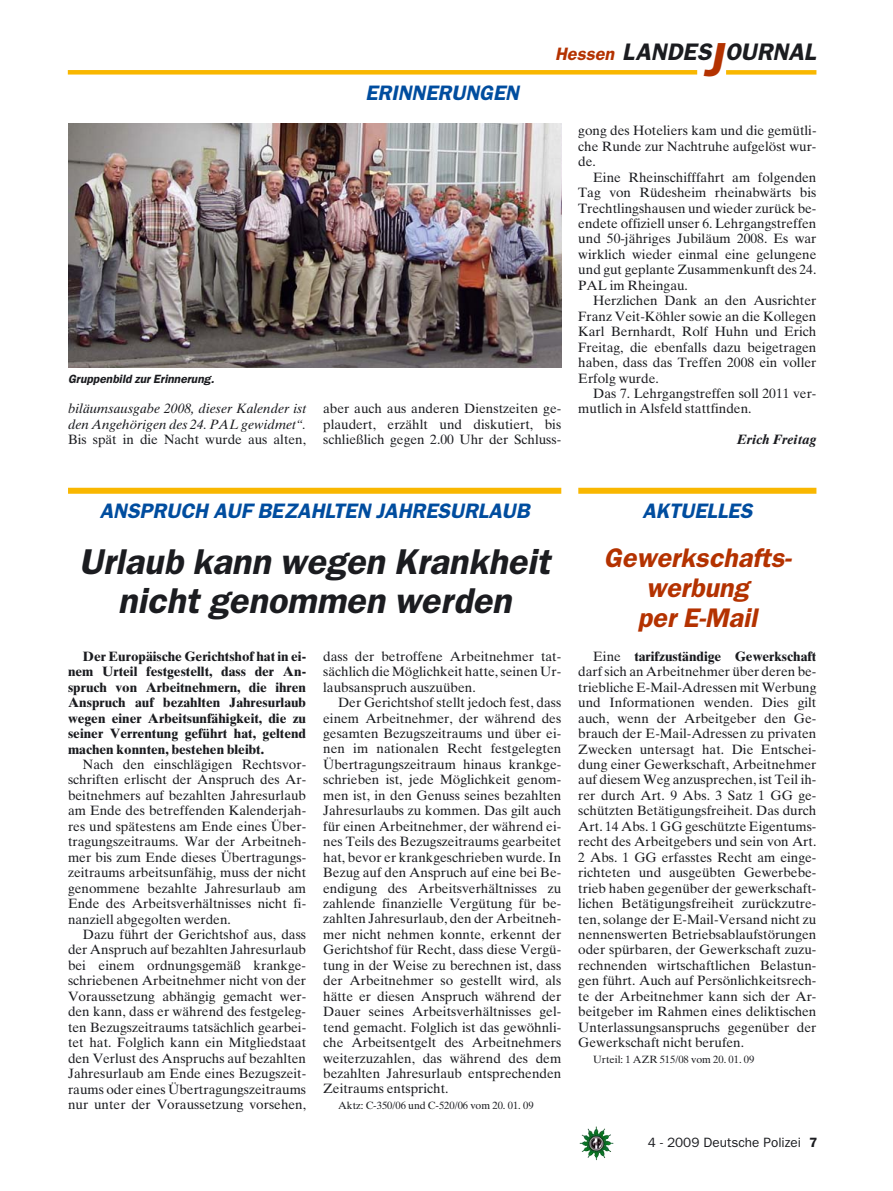
<style>
.page{position:relative;width:893px;height:1191px;background:#fff}
.page>*{position:absolute;margin:0;border:0;box-sizing:border-box;transform-origin:0 0}
.t1{font:italic 600 36px/39px "Franklin Gothic";color:#1b1c20;text-align:center}
.t2{font:italic 600 27px/30px "Franklin Gothic";color:#b43200;text-align:center}
.t3{font:italic 600 24px "Franklin Gothic";color:#1b1c20}
.t4{font:italic 600 21px "Franklin Gothic";color:#004d9f}
.t5{font:italic 600 18px "Franklin Gothic";color:#b43200}
.t6{font:13.5px/15.5px "Times Ten";color:#1b1c20;text-align:justify}
.t7{font:700 13.5px/15.5px "Times Ten";color:#1b1c20;text-align:justify}
.t8{font:italic 13.5px/15.5px "Times Ten";color:#1b1c20}
.t9{font:13.5px "Franklin Gothic";color:#1b1c20}
.t10{font:italic 700 13.5px "Times Ten";color:#1b1c20}
.t11{font:italic 600 12px "Franklin Gothic";color:#1b1c20}
.t12{font:10.5px "Times Ten";color:#1b1c20}
.s1{font-size:48px;color:#b43200}
.s2{font-weight:700}
.s3{font-weight:600}
</style>
<div class="page">
<img style="left:582px;top:1128px;width:31px;height:32px">
<div style="left:68px;top:70px;width:629px;height:5px;background:#f9b700"></div>
<div style="left:726px;top:70px;width:90px;height:5px;background:#f9b700"></div>
<img style="left:68px;top:123px;width:493px;height:244px">
<div style="left:68px;top:488px;width:493px;height:6px;background:#f9b700"></div>
<div style="left:578px;top:488px;width:238px;height:6px;background:#f9b700"></div>
<p class="t11" style="left:68px;top:374px;width:150px">Gruppenbild zur Erinnerung.</p>
<p class="t8" style="left:68px;top:402px;width:240px">biläumsausgabe 2008, dieser Kalender ist den Angehörigen des 24. PAL gewidmet“.</p>
<p class="t6" style="left:68px;top:433px;width:240px">Bis spät in die Nacht wurde aus alten,</p>
<h3 class="t4" style="left:365px;top:86px;width:159px">ERINNERUNGEN</h3>
<h3 class="t3" style="left:622px;top:44px;width:110px">LANDES<span class="s1">J</span></h3>
<h3 class="t5" style="left:555px;top:48px;width:64px">Hessen</h3>
<h3 class="t3" style="left:725px;top:44px;width:92px">OURNAL</h3>
<p class="t6" style="left:323px;top:402px;width:240px">aber auch aus anderen Dienstzeiten ge&shy;plaudert, erzählt und diskutiert, bis schließlich gegen 2.00 Uhr der Schluss-</p>
<p class="t6" style="left:578px;top:124px;width:240px">gong des Hoteliers kam und die gemütli&shy;che Runde zur Nachtruhe aufgelöst wur&shy;de.</p>
<p class="t6" style="left:578px;top:171px;width:240px;text-indent:15px">Eine Rheinschifffahrt am folgenden Tag von Rüdesheim rheinabwärts bis Trechtlingshausen und wieder zurück be&shy;endete offiziell unser 6. Lehrgangstreffen und 50-jähriges Jubiläum 2008. Es war wirklich wieder einmal eine gelungene und gut geplante Zusammenkunft des 24.<br>PAL im Rheingau.</p>
<p class="t6" style="left:578px;top:294px;width:240px;text-indent:15px">Herzlichen Dank an den Ausrichter Franz Veit-Köhler sowie an die Kollegen Karl Bernhardt, Rolf Huhn und Erich Freitag, die ebenfalls dazu beigetragen haben, dass das Treffen 2008 ein voller Erfolg wurde.</p>
<p class="t6" style="left:578px;top:387px;width:240px;text-indent:15px">Das 7. Lehrgangstreffen soll 2011 ver&shy;mutlich in Alsfeld stattfinden.</p>
<p class="t10" style="left:737px;top:435px;width:81px">Erich Freitag</p>
<h3 class="t4" style="left:100px;top:503px;width:435px">ANSPRUCH AUF BEZAHLTEN JAHRESURLAUB</h3>
<h1 class="t1" style="left:79px;top:545px;width:478px">Urlaub kann wegen Krankheit nicht genommen werden</h1>
<p class="t7" style="left:68px;top:650px;width:240px;text-indent:15px">Der Europäische Gerichtshof hat in ei&shy;nem Urteil festgestellt, dass der An&shy;spruch von Arbeitnehmern, die ihren Anspruch auf bezahlten Jahresurlaub wegen einer Arbeitsunfähigkeit, die zu seiner Verrentung geführt hat, geltend machen konnten, bestehen bleibt.</p>
<p class="t6" style="left:68px;top:758px;width:240px;text-indent:15px">Nach den einschlägigen Rechtsvor&shy;schriften erlischt der Anspruch des Ar&shy;beitnehmers auf bezahlten Jahresurlaub am Ende des betreffenden Kalenderjah&shy;res und spätestens am Ende eines Über&shy;tragungszeitraums. War der Arbeitneh&shy;mer bis zum Ende dieses Übertragungs&shy;zeitraums arbeitsunfähig, muss der nicht genommene bezahlte Jahresurlaub am Ende des Arbeitsverhältnisses nicht fi&shy;nanziell abgegolten werden.</p>
<p class="t6" style="left:68px;top:928px;width:240px;text-indent:15px">Dazu führt der Gerichtshof aus, dass der Anspruch auf bezahlten Jahresurlaub bei einem ordnungsgemäß krankge&shy;schriebenen Arbeitnehmer nicht von der Voraussetzung abhängig gemacht wer&shy;den kann, dass er während des festgeleg&shy;ten Bezugszeitraums tatsächlich gearbei&shy;tet hat. Folglich kann ein Mitgliedstaat den Verlust des Anspruchs auf bezahlten Jahresurlaub am Ende eines Bezugszeit&shy;raums oder eines Übertragungszeitraums nur unter der Voraussetzung vorsehen,</p>
<p class="t6" style="left:323px;top:650px;width:240px">dass der betroffene Arbeitnehmer tat&shy;sächlich die Möglichkeit hatte, seinen Ur&shy;laubsanspruch auszuüben.</p>
<p class="t6" style="left:323px;top:696px;width:240px;text-indent:15px">Der Gerichtshof stellt jedoch fest, dass einem Arbeitnehmer, der während des gesamten Bezugszeitraums und über ei&shy;nen im nationalen Recht festgelegten Übertragungszeitraum hinaus krankge&shy;schrieben ist, jede Möglichkeit genom&shy;men ist, in den Genuss seines bezahlten Jahresurlaubs zu kommen. Das gilt auch für einen Arbeitnehmer, der während ei&shy;nes Teils des Bezugszeitraums gearbeitet hat, bevor er krankgeschrieben wurde. In Bezug auf den Anspruch auf eine bei Be&shy;endigung des Arbeitsverhältnisses zu zahlende finanzielle Vergütung für be&shy;zahlten Jahresurlaub, den der Arbeitneh&shy;mer nicht nehmen konnte, erkennt der Gerichtshof für Recht, dass diese Vergü&shy;tung in der Weise zu berechnen ist, dass der Arbeitnehmer so gestellt wird, als hätte er diesen Anspruch während der Dauer seines Arbeitsverhältnisses gel&shy;tend gemacht. Folglich ist das gewöhnli&shy;che Arbeitsentgelt des Arbeitnehmers weiterzuzahlen, das während des dem bezahlten Jahresurlaub entsprechenden Zeitraums entspricht.</p>
<p class="t12" style="left:338px;top:1101px;width:197px">Aktz: C-350/06 und C-520/06 vom 20. 01. 09</p>
<h3 class="t4" style="left:642px;top:503px;width:115px">AKTUELLES</h3>
<h2 class="t2" style="left:604px;top:545px;width:193px">Gewerkschafts - werbung<br>per E-Mail</h2>
<p class="t6" style="left:578px;top:650px;width:240px;text-indent:15px">Eine <span class="s2">tarifzuständige Gewerkschaft </span>darf sich an Arbeitnehmer über deren be&shy;triebliche E-Mail-Adressen mit Werbung und Informationen wenden. Dies gilt auch, wenn der Arbeitgeber den Ge&shy;brauch der E-Mail-Adressen zu privaten Zwecken untersagt hat. Die Entschei&shy;dung einer Gewerkschaft, Arbeitnehmer auf diesem Weg anzusprechen, ist Teil ih&shy;rer durch Art. 9 Abs. 3 Satz 1 GG ge&shy;schützten Betätigungsfreiheit. Das durch Art. 14 Abs. 1 GG geschützte Eigentums&shy;recht des Arbeitgebers und sein von Art.<br>2 Abs. 1 GG erfasstes Recht am einge&shy;richteten und ausgeübten Gewerbebe&shy;trieb haben gegenüber der gewerkschaft&shy;lichen Betätigungsfreiheit zurückzutre&shy;ten, solange der E-Mail-Versand nicht zu nennenswerten Betriebsablaufstörungen oder spürbaren, der Gewerkschaft zuzu&shy;rechnenden wirtschaftlichen Belastun&shy;gen führt. Auch auf Persönlichkeitsrech&shy;te der Arbeitnehmer kann sich der Ar&shy;beitgeber im Rahmen eines deliktischen Unterlassungsanspruchs gegenüber der Gewerkschaft nicht berufen.</p>
<p class="t12" style="left:593px;top:1055px;width:163px">Urteil: 1 AZR 515/08 vom 20. 01. 09</p>
<p class="t9" style="left:648px;top:1138px;width:171px">4 - 2009 Deutsche Polizei <span class="s3">7</span></p>
</div>
